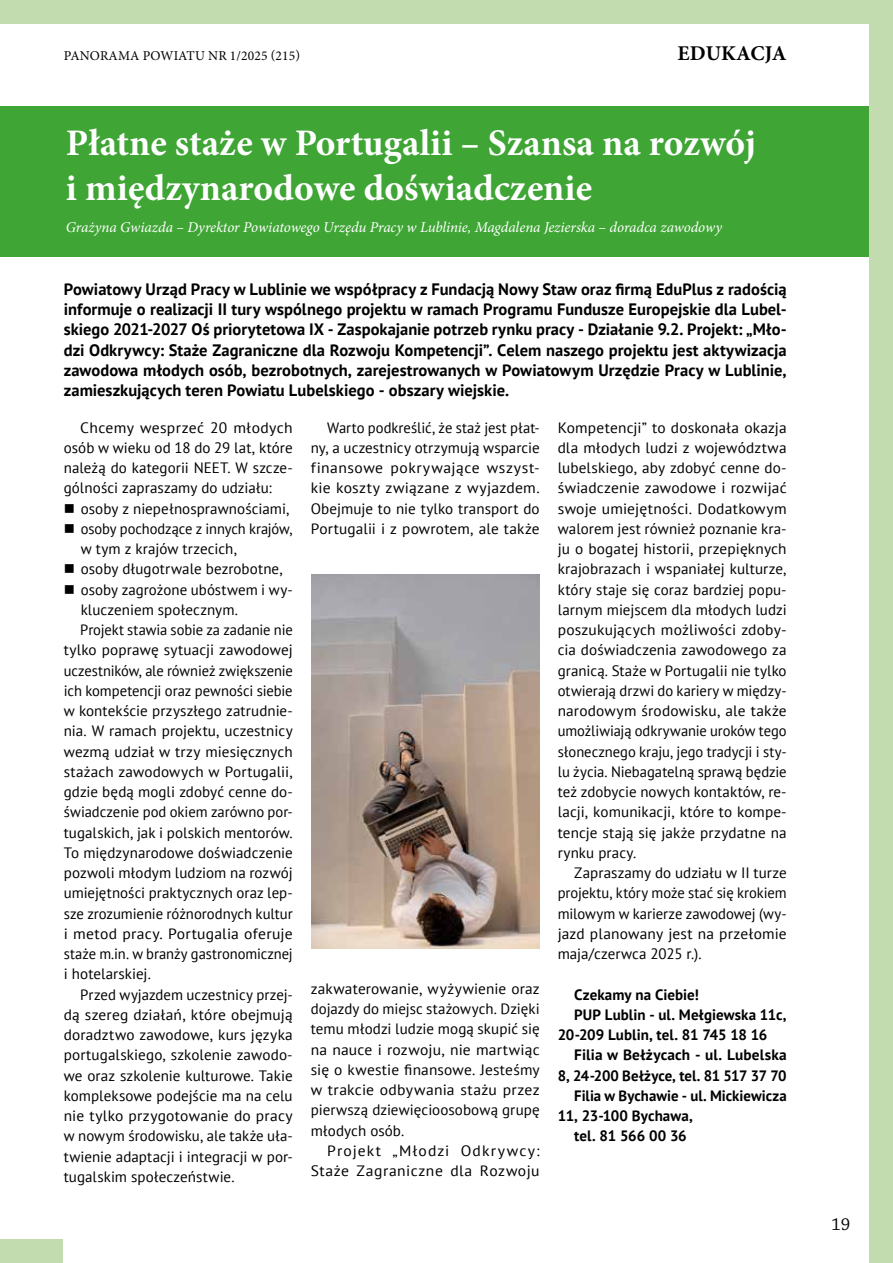
<style>
.page{position:relative;width:893px;height:1263px;background:#fff}
.page>*{position:absolute;margin:0;border:0;box-sizing:border-box;transform-origin:0 0}
.t1{font:700 37.5px/45px "Minion Pro";color:#fff}
.t2{font:700 21px "Minion Pro";color:#000}
.t3{font:18px "Chaparral Pro";color:#000}
.t4{font:700 16.5px/20.2px "PT Sans";color:#000;text-align:justify}
.t5{font:15px/20.2px "PT Sans";letter-spacing:.005em;color:#000;text-align:justify}
.t6{font:700 15px "PT Sans";letter-spacing:.005em;color:#000}
.t7{font:15px/20.2px "PT Sans";letter-spacing:.005em;color:#000;text-align:justify;scale:1.04 1}
.t8{font:italic 15px "Minion Pro";letter-spacing:-.005em;color:#fff}
.t9{font:15px/20.2px "PT Sans";letter-spacing:.05em;color:#000;text-align:right;scale:1.04 1}
.t10{font:13.5px "Minion Pro";letter-spacing:.01em;color:#000}
</style>
<div class="page">
<div style="left:0;top:106px;width:876px;height:151px;background:#3fa535"></div>
<img style="left:311px;top:574px;width:229px;height:375px">
<div style="left:869px;top:0;width:24px;height:1263px;background:#c2dbaf"></div>
<div style="left:0;top:0;width:893px;height:23px;background:#c2dbaf"></div>
<div style="left:0;top:1239px;width:63px;height:24px;background:#c2dbaf"></div>
<p class="t10" style="left:64px;top:46px;width:238px">PANORAMA POWIATU NR 1/2025 (215)</p>
<h2 class="t2" style="left:677px;top:38px;width:111px">EDUKACJA</h2>
<h1 class="t1" style="left:66px;top:120px;width:691px">Płatne staże w Portugalii – Szansa na rozwój i międzynarodowe doświadczenie</h1>
<p class="t8" style="left:66px;top:217px;width:658px">Grażyna Gwiazda – Dyrektor Powiatowego Urzędu Pracy w Lublinie, Magdalena Jezierska – doradca zawodowy</p>
<p class="t4" style="left:64px;top:279px;width:724px">Powiatowy Urząd Pracy w Lublinie we współpracy z Fundacją Nowy Staw oraz firmą EduPlus z radością informuje o realizacji II tury wspólnego projektu w ramach Programu Fundusze Europejskie dla Lubel&shy;skiego 2021-2027 Oś priorytetowa IX - Zaspokajanie potrzeb rynku pracy - Działanie 9.2. Projekt: „Mło&shy;dzi Odkrywcy: Staże Zagraniczne dla Rozwoju Kompetencji”. Celem naszego projektu jest aktywizacja zawodowa młodych osób, bezrobotnych, zarejestrowanych w Powiatowym Urzędzie Pracy w Lublinie, zamieszkujących teren Powiatu Lubelskiego - obszary wiejskie.</p>
<p class="t7" style="left:64px;top:417px;width:222px;text-indent:16px">Chcemy wesprzeć 20 młodych osób w wieku od 18 do 29 lat, które należą do kategorii NEET. W szcze&shy;gólności zapraszamy do udziału:</p>
<p class="t5" style="left:81px;top:498px;width:210px">osoby z niepełnosprawnościami,</p>
<p class="t5" style="left:81px;top:518px;width:213px">osoby pochodzące z innych krajów,</p>
<p class="t5" style="left:81px;top:538px;width:158px">w tym z krajów trzecich,</p>
<p class="t5" style="left:81px;top:559px;width:203px">osoby długotrwale bezrobotne,</p>
<p class="t5" style="left:81px;top:579px;width:213px">osoby zagrożone ubóstwem i wy-</p>
<p class="t5" style="left:81px;top:599px;width:159px">kluczeniem społecznym.</p>
<p class="t5" style="left:80px;top:619px;width:214px">Projekt stawia sobie za zadanie nie</p>
<p class="t5" style="left:64px;top:640px;width:230px">tylko poprawę sytuacji zawodowej</p>
<p class="t5" style="left:64px;top:660px;width:230px">uczestników, ale również zwiększenie</p>
<p class="t5" style="left:64px;top:680px;width:230px">ich kompetencji oraz pewności siebie</p>
<p class="t5" style="left:64px;top:700px;width:230px">w kontekście przyszłego zatrudnie-</p>
<p class="t5" style="left:64px;top:721px;width:230px">nia. W ramach projektu, uczestnicy</p>
<p class="t5" style="left:64px;top:741px;width:230px">wezmą udział w trzy miesięcznych</p>
<p class="t5" style="left:64px;top:761px;width:230px">stażach zawodowych w Portugalii,</p>
<p class="t5" style="left:64px;top:781px;width:230px">gdzie będą mogli zdobyć cenne do-</p>
<p class="t5" style="left:64px;top:802px;width:230px">świadczenie pod okiem zarówno por-</p>
<p class="t5" style="left:64px;top:822px;width:230px">tugalskich, jak i polskich mentorów.</p>
<p class="t5" style="left:64px;top:842px;width:230px">To międzynarodowe doświadczenie</p>
<p class="t5" style="left:64px;top:862px;width:230px">pozwoli młodym ludziom na rozwój</p>
<p class="t5" style="left:64px;top:883px;width:230px">umiejętności praktycznych oraz lep-</p>
<p class="t5" style="left:64px;top:903px;width:230px">sze zrozumienie różnorodnych kultur</p>
<p class="t7" style="left:64px;top:923px;width:222px">i metod pracy. Portugalia oferuje</p>
<p class="t5" style="left:64px;top:943px;width:230px">staże m.in. w branży gastronomicznej</p>
<p class="t5" style="left:64px;top:964px;width:89px">i hotelarskiej.</p>
<p class="t5" style="left:80px;top:984px;width:214px">Przed wyjazdem uczestnicy przej-</p>
<p class="t5" style="left:64px;top:1004px;width:230px">dą szereg działań, które obejmują</p>
<p class="t5" style="left:64px;top:1024px;width:230px">doradztwo zawodowe, kurs języka</p>
<p class="t5" style="left:64px;top:1045px;width:230px">portugalskiego, szkolenie zawodo-</p>
<p class="t5" style="left:64px;top:1065px;width:230px">we oraz szkolenie kulturowe. Takie</p>
<p class="t5" style="left:64px;top:1085px;width:230px">kompleksowe podejście ma na celu</p>
<p class="t5" style="left:64px;top:1105px;width:230px">nie tylko przygotowanie do pracy</p>
<p class="t5" style="left:64px;top:1126px;width:230px">w nowym środowisku, ale także uła-</p>
<p class="t5" style="left:64px;top:1146px;width:230px">twienie adaptacji i integracji w por-</p>
<p class="t5" style="left:64px;top:1166px;width:172px">tugalskim społeczeństwie.</p>
<p class="t5" style="left:311px;top:417px;width:230px;text-indent:16px">Warto podkreślić, że staż jest płat&shy;ny, a uczestnicy otrzymują wsparcie finansowe pokrywające wszyst&shy;kie koszty związane z wyjazdem.<br>Obejmuje to nie tylko transport do Portugalii i z powrotem, ale także</p>
<p class="t5" style="left:558px;top:417px;width:230px">Kompetencji” to doskonała okazja dla młodych ludzi z województwa lubelskiego, aby zdobyć cenne do&shy;świadczenie zawodowe i rozwijać swoje umiejętności. Dodatkowym walorem jest również poznanie kra&shy;ju o bogatej historii, przepięknych krajobrazach i wspaniałej kulturze, który staje się coraz bardziej popu&shy;larnym miejscem dla młodych ludzi poszukujących możliwości zdoby&shy;cia doświadczenia zawodowego za granicą. Staże w Portugalii nie tylko otwierają drzwi do kariery w między&shy;narodowym środowisku, ale także umożliwiają odkrywanie uroków tego słonecznego kraju, jego tradycji i sty&shy;lu życia. Niebagatelną sprawą będzie też zdobycie nowych kontaktów, re&shy;lacji, komunikacji, które to kompe&shy;tencje stają się jakże przydatne na rynku pracy.</p>
<p class="t5" style="left:558px;top:862px;width:230px;text-indent:16px">Zapraszamy do udziału w II turze projektu, który może stać się krokiem milowym w karierze zawodowej (wy&shy;jazd planowany jest na przełomie maja/czerwca 2025 r.).</p>
<p class="t6" style="left:574px;top:984px;width:126px">Czekamy na Ciebie!</p>
<p class="t6" style="left:574px;top:1005px;width:214px">PUP Lublin - ul. Mełgiewska 11c,</p>
<p class="t6" style="left:558px;top:1025px;width:211px">20-209 Lublin, tel. 81 745 18 16</p>
<p class="t6" style="left:574px;top:1045px;width:214px">Filia w Bełżycach - ul. Lubelska</p>
<p class="t6" style="left:558px;top:1065px;width:230px">8, 24-200 Bełżyce, tel. 81 517 37 70</p>
<p class="t6" style="left:574px;top:1086px;width:214px">Filia w Bychawie - ul. Mickiewicza</p>
<p class="t6" style="left:558px;top:1106px;width:137px">11, 23-100 Bychawa,</p>
<p class="t6" style="left:574px;top:1126px;width:114px">tel. 81 566 00 36</p>
<p class="t5" style="left:311px;top:978px;width:230px">zakwaterowanie, wyżywienie oraz dojazdy do miejsc stażowych. Dzięki temu młodzi ludzie mogą skupić się na nauce i rozwoju, nie martwiąc się o kwestie finansowe. Jesteśmy w trakcie odbywania stażu przez pierwszą dziewięcioosobową grupę młodych osób.</p>
<p class="t9" style="left:311px;top:1140px;width:222px">Projekt „Młodzi Odkrywcy:<br>Staże Zagraniczne dla Rozwoju</p>
<p class="t3" style="left:831px;top:1214px;width:20px">19</p>
</div>
